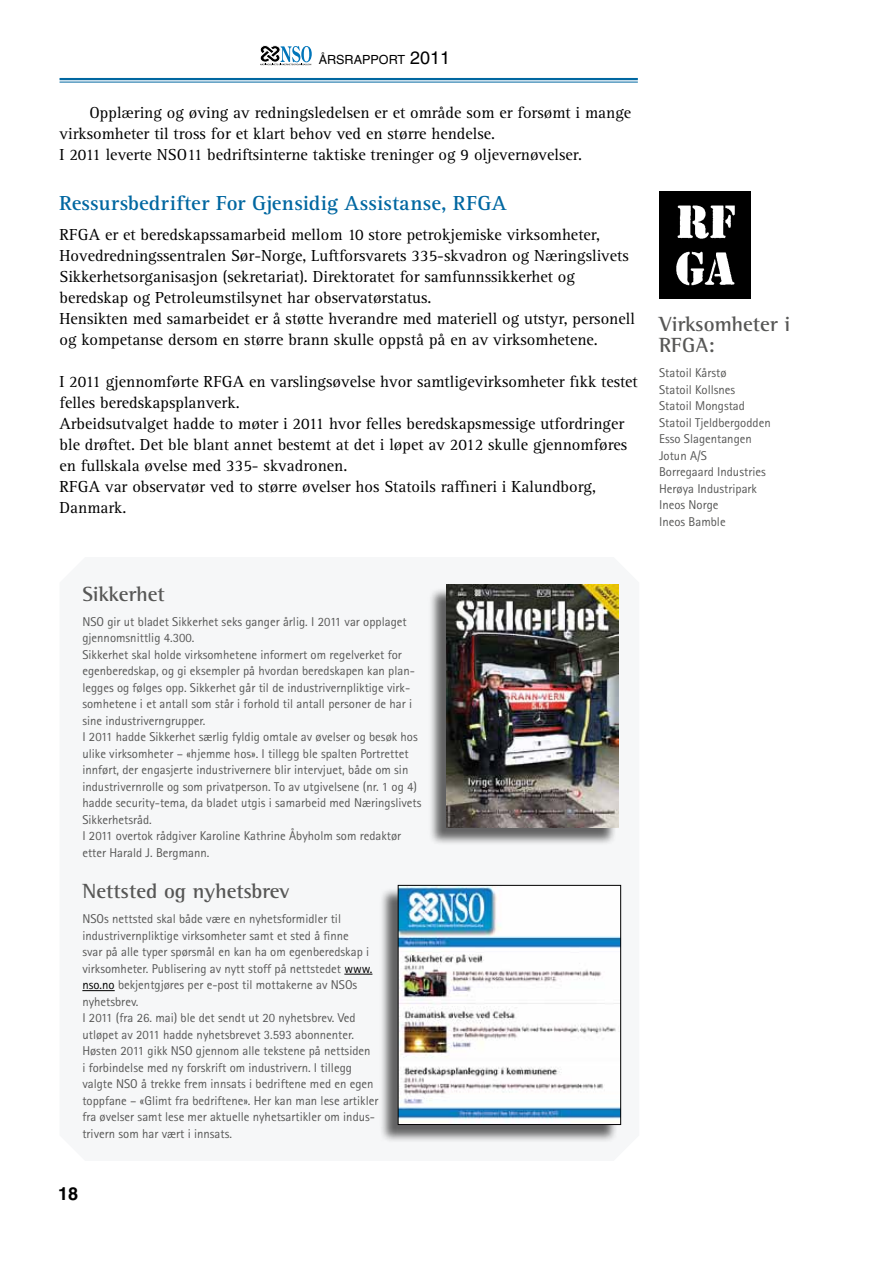
<style>
.page{position:relative;width:893px;height:1263px;background:#fff}
.page>*{position:absolute;margin:0;border:0;box-sizing:border-box;transform-origin:0 0}
.t1{font:700 21px/21px "Rotis Semi Serif";color:#575756}
.t2{font:700 21px "Rotis Serif";letter-spacing:.005em;color:#0067a1}
.t3{font:700 18px "Helvetica";color:#000}
.t4{font:16.5px/21px "Rotis Serif";color:#000}
.t5{font:12.75px/16.5px "Rotis Sans Serif Std";color:#575756}
.t6{font:12.6px "Helvetica";color:#000}
.s1{font-size:18px}
.s2{color:#000}
</style>
<div class="page">
<hr style="left:60px;top:78px;width:578px;height:2px;background:#0067a1">
<hr style="left:60px;top:82px;width:578px;height:1px;background:#0067a1">
<svg style="left:260px;top:45px;width:52px;height:20px"></svg>
<img style="left:659px;top:191px;width:92px;height:107px">
<svg style="left:344px;top:974px;width:28px;height:1px"></svg>
<hr style="left:82px;top:990px;width:33px;height:1px;background:#000">
<div style="left:379px;top:887px;width:239px;height:256px;background:#000;opacity:.6"></div>
<img style="left:400px;top:887px;width:219px;height:236px">
<div style="left:398px;top:885px;width:223px;height:240px;border:1px solid #000"></div>
<div style="left:428px;top:587px;width:188px;height:259px;background:#000;opacity:.6"></div>
<img style="left:446px;top:585px;width:173px;height:243px">
<p class="t6" style="left:319px;top:52px;width:133px">ÅRSRAPPORT <span class="s1">2011</span></p>
<p class="t4" style="left:60px;top:102px;width:573px;text-indent:30px">Opplæring og øving av redningsledelsen er et område som er forsømt i mange virksomheter til tross for et klart behov ved en større hendelse.<br>I 2011 leverte NSO11 bedriftsinterne taktiske treninger og 9 oljevernøvelser.</p>
<h1 class="t2" style="left:60px;top:191px;width:448px">Ressursbedrifter For Gjensidig Assistanse, RFGA</h1>
<p class="t4" style="left:60px;top:224px;width:577px">RFGA er et beredskapssamarbeid mellom 10 store petrokjemiske virksomheter, Hovedredningssentralen Sør-Norge, Luftforsvarets 335-skvadron og Næringslivets Sikkerhetsorganisasjon (sekretariat). Direktoratet for samfunnssikkerhet og beredskap og Petroleumstilsynet har observatørstatus.<br>Hensikten med samarbeidet er å støtte hverandre med materiell og utstyr, personell og kompetanse dersom en større brann skulle oppstå på en av virksomhetene.</p>
<p class="t4" style="left:60px;top:371px;width:580px">I 2011 gjennomførte RFGA en varslingsøvelse hvor samtligevirksomheter fikk testet felles beredskapsplanverk.<br>Arbeidsutvalget hadde to møter i 2011 hvor felles beredskapsmessige utfordringer ble drøftet. Det ble blant annet bestemt at det i løpet av 2012 skulle gjennomføres en fullskala øvelse med 335- skvadronen.<br>RFGA var observatør ved to større øvelser hos Statoils raffineri i Kalundborg, Danmark.</p>
<h1 class="t1" style="left:659px;top:313px;width:133px">Virksomheter i<br>RFGA:</h1>
<p class="t5" style="left:659px;top:364px;width:113px">Statoil Kårstø<br>Statoil Kollsnes<br>Statoil Mongstad<br>Statoil Tjeldbergodden<br>Esso Slagentangen<br>Jotun A/S<br>Borregaard Industries<br>Herøya Industripark<br>Ineos Norge<br>Ineos Bamble</p>
<h1 class="t1" style="left:82px;top:583px;width:84px">Sikkerhet</h1>
<p class="t5" style="left:82px;top:613px;width:341px">NSO gir ut bladet Sikkerhet seks ganger årlig. I 2011 var opplaget gjennomsnittlig 4.300.<br>Sikkerhet skal holde virksomhetene informert om regelverket for egenberedskap, og gi eksempler på hvordan beredskapen kan plan&shy;legges og følges opp. Sikkerhet går til de industrivernpliktige virk&shy;somhetene i et antall som står i forhold til antall personer de har i sine industriverngrupper.<br>I 2011 hadde Sikkerhet særlig fyldig omtale av øvelser og besøk hos ulike virksomheter – «hjemme hos». I tillegg ble spalten Portrettet innført, der engasjerte industrivernere blir intervjuet, både om sin industrivernrolle og som privatperson. To av utgivelsene (nr. 1 og 4) hadde security-tema, da bladet utgis i samarbeid med Næringslivets Sikkerhetsråd.<br>I 2011 overtok rådgiver Karoline Kathrine Åbyholm som redaktør etter Harald J. Bergmann.</p>
<h1 class="t1" style="left:82px;top:881px;width:209px">Nettsted og nyhetsbrev</h1>
<p class="t5" style="left:82px;top:911px;width:298px">NSOs nettsted skal både være en nyhetsformidler til industrivernpliktige virksomheter samt et sted å finne<br>svar på alle typer spørsmål en kan ha om egenberedskap i virksomheter. Publisering av nytt stoff på nettstedet <span class="s2">www. nso.no</span> bekjentgjøres per e-post til mottakerne av NSOs nyhetsbrev.<br>I 2011 (fra 26. mai) ble det sendt ut 20 nyhetsbrev. Ved utløpet av 2011 hadde nyhetsbrevet 3.593 abonnenter.<br>Høsten 2011 gikk NSO gjennom alle tekstene på nettsiden<br>i forbindelse med ny forskrift om industrivern. I tillegg valgte NSO å trekke frem innsats i bedriftene med en egen toppfane – «Glimt fra bedriftene». Her kan man lese artikler fra øvelser samt lese mer aktuelle nyhetsartikler om indus&shy;trivern som har vært i innsats.</p>
<h2 class="t3" style="left:58px;top:1183px;width:22px">18</h2>
</div>
